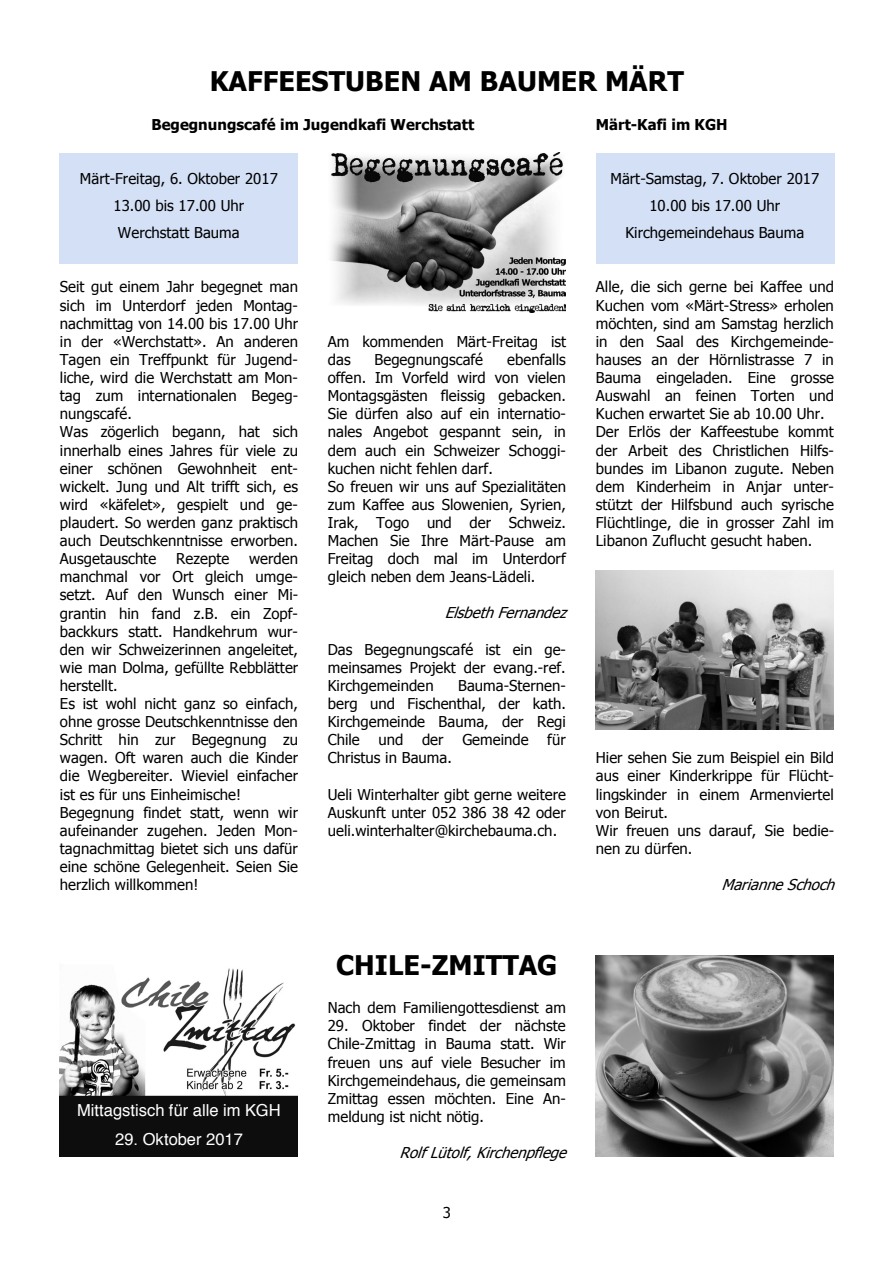
<style>
.page{position:relative;width:893px;height:1263px;background:#fff}
.page>*{position:absolute;margin:0;border:0;box-sizing:border-box;transform-origin:0 0}
.t1{font:700 27px "Tahoma";color:#000}
.t2{font:16.5px "Helvetica";color:#fff}
.t3{font:15px/18.1px "Tahoma";color:#000}
.t4{font:italic 15px "Tahoma";color:#000}
.t5{font:700 15px "Tahoma";letter-spacing:.005em;color:#000}
</style>
<div class="page">
<div style="left:596px;top:153px;width:238px;height:110px;background:#d4e0f6"></div>
<div style="left:59px;top:153px;width:239px;height:110px;background:#d4e0f6"></div>
<div style="left:60px;top:1095px;width:238px;height:62px;background:#0d0d0d"></div>
<img style="left:60px;top:968px;width:236px;height:127px">
<img style="left:595px;top:956px;width:238px;height:201px">
<img style="left:595px;top:570px;width:239px;height:159px">
<img style="left:331px;top:152px;width:235px;height:160px">
<h1 class="t1" style="left:210px;top:62px;width:475px">KAFFEESTUBEN AM BAUMER MÄRT</h1>
<p class="t5" style="left:151px;top:114px;width:325px">Begegnungscafé im Jugendkafi Werchstatt</p>
<p class="t3" style="left:80px;top:164px;width:199px;line-height:27.2px;text-align:center">Märt-Freitag, 6. Oktober 2017<br>13.00 bis 17.00 Uhr<br>Werchstatt Bauma</p>
<p class="t3" style="left:60px;top:277px;width:240px">Seit gut einem Jahr begegnet man sich im Unterdorf jeden Montag&shy;nachmittag von 14.00 bis 17.00 Uhr in der «Werchstatt». An anderen<br>Tagen ein Treffpunkt für Jugend&shy;liche, wird die Werchstatt am Mon&shy;tag zum internationalen Begeg&shy;nungscafé.<br>Was zögerlich begann, hat sich innerhalb eines Jahres für viele zu einer schönen Gewohnheit ent&shy;wickelt. Jung und Alt trifft sich, es wird «käfelet», gespielt und ge&shy;plaudert. So werden ganz praktisch auch Deutschkenntnisse erworben.<br>Ausgetauschte</p>
<p class="t3" style="left:60px;top:549px;width:240px;text-indent:189px">werden manchmal vor Ort gleich umge&shy;setzt. Auf den Wunsch einer Mi&shy;grantin hin fand z.B. ein Zopf&shy;backkurs statt. Handkehrum wur&shy;den wir Schweizerinnen angeleitet, wie man Dolma, gefüllte Rebblätter herstellt.<br>Es ist wohl nicht ganz so einfach, ohne grosse Deutschkenntnisse den<br>Schritt hin zur Begegnung zu wagen. Oft waren auch die Kinder die Wegbereiter. Wieviel einfacher ist es für uns Einheimische!<br>Begegnung findet statt, wenn wir aufeinander zugehen. Jeden Mon&shy;tagnachmittag bietet sich uns dafür eine schöne Gelegenheit. Seien Sie herzlich willkommen!</p>
<p class="t3" style="left:176px;top:549px;width:55px">Rezepte</p>
<p class="t2" style="left:77px;top:1097px;width:205px">Mittagstisch für alle im KGH</p>
<p class="t2" style="left:115px;top:1126px;width:129px">29. Oktober 2017</p>
<p class="t3" style="left:328px;top:332px;width:240px">Am kommenden Märt-Freitag ist das</p>
<p class="t3" style="left:375px;top:350px;width:110px">Begegnungscafé</p>
<p class="t3" style="left:328px;top:350px;width:240px;text-indent:179px">ebenfalls offen. Im Vorfeld wird von vielen<br>Montagsgästen fleissig gebacken.<br>Sie dürfen also auf ein internatio&shy;nales Angebot gespannt sein, in dem auch ein Schweizer Schoggi&shy;kuchen nicht fehlen darf.<br>So freuen wir uns auf Spezialitäten zum Kaffee aus Slowenien, Syrien,<br>Irak, Togo und der Schweiz.<br>Machen Sie Ihre Märt-Pause am<br>Freitag doch mal im Unterdorf gleich neben dem Jeans-Lädeli.</p>
<p class="t4" style="left:445px;top:603px;width:129px">ElsbethFernandez</p>
<p class="t3" style="left:328px;top:639px;width:240px;text-align:justify">Das Begegnungscafé ist ein ge&shy;meinsames Projekt der evang.-ref.<br>Kirchgemeinden</p>
<p class="t3" style="left:328px;top:676px;width:240px;text-align:justify;text-indent:130px">Bauma-Sternen&shy;berg und Fischenthal, der kath.<br>Kirchgemeinde Bauma, der Regi Chile und der</p>
<p class="t3" style="left:462px;top:730px;width:105px">Gemeinde für</p>
<p class="t3" style="left:328px;top:748px;width:126px">Christus in Bauma.</p>
<p class="t3" style="left:328px;top:784px;width:240px;text-align:justify">Ueli Winterhalter gibt gerne weitere Auskunft unter 052 386 38 42 oder ueli.winterhalter@kirchebauma.ch.</p>
<h1 class="t1" style="left:336px;top:946px;width:223px">CHILE-ZMITTAG</h1>
<p class="t3" style="left:328px;top:998px;width:240px">Nach dem Familiengottesdienst am</p>
<p class="t3" style="left:328px;top:1016px;width:240px;text-align:justify">29. Oktober findet der nächste Chile-Zmittag in Bauma statt. Wir freuen uns auf viele Besucher im Kirchgemeindehaus, die gemeinsam Zmittag essen möchten. Eine An&shy;meldung ist nicht nötig.</p>
<p class="t4" style="left:399px;top:1143px;width:174px">RolfLütolf,Kirchenpflege</p>
<p class="t3" style="left:443px;top:1203px;width:10px">3</p>
<p class="t5" style="left:596px;top:114px;width:133px">Märt-Kafi im KGH</p>
<p class="t3" style="left:610px;top:164px;width:210px;line-height:27.2px;text-align:center">Märt-Samstag, 7. Oktober 2017<br>10.00 bis 17.00 Uhr<br>Kirchgemeindehaus Bauma</p>
<p class="t3" style="left:596px;top:277px;width:240px">Alle, die sich gerne bei Kaffee und<br>Kuchen vom «Märt-Stress» erholen möchten, sind am Samstag herzlich in den Saal des Kirchgemeinde&shy;hauses an der Hörnlistrasse 7 in<br>Bauma eingeladen. Eine grosse<br>Auswahl an feinen Torten und<br>Kuchen erwartet Sie ab 10.00 Uhr.<br>Der Erlös der Kaffeestube kommt der Arbeit des Christlichen Hilfs&shy;bundes im Libanon zugute. Neben dem Kinderheim in Anjar unter&shy;stützt der Hilfsbund auch syrische<br>Flüchtlinge, die in grosser Zahl im<br>Libanon Zuflucht gesucht haben.</p>
<p class="t3" style="left:596px;top:748px;width:240px">Hier sehen Sie zum Beispiel ein Bild aus einer Kinderkrippe für Flücht&shy;lingskinder in einem Armenviertel von Beirut.<br>Wir freuen uns darauf, Sie bedie&shy;nen zu dürfen.</p>
<p class="t4" style="left:721px;top:875px;width:120px">MarianneSchoch</p>
</div>
